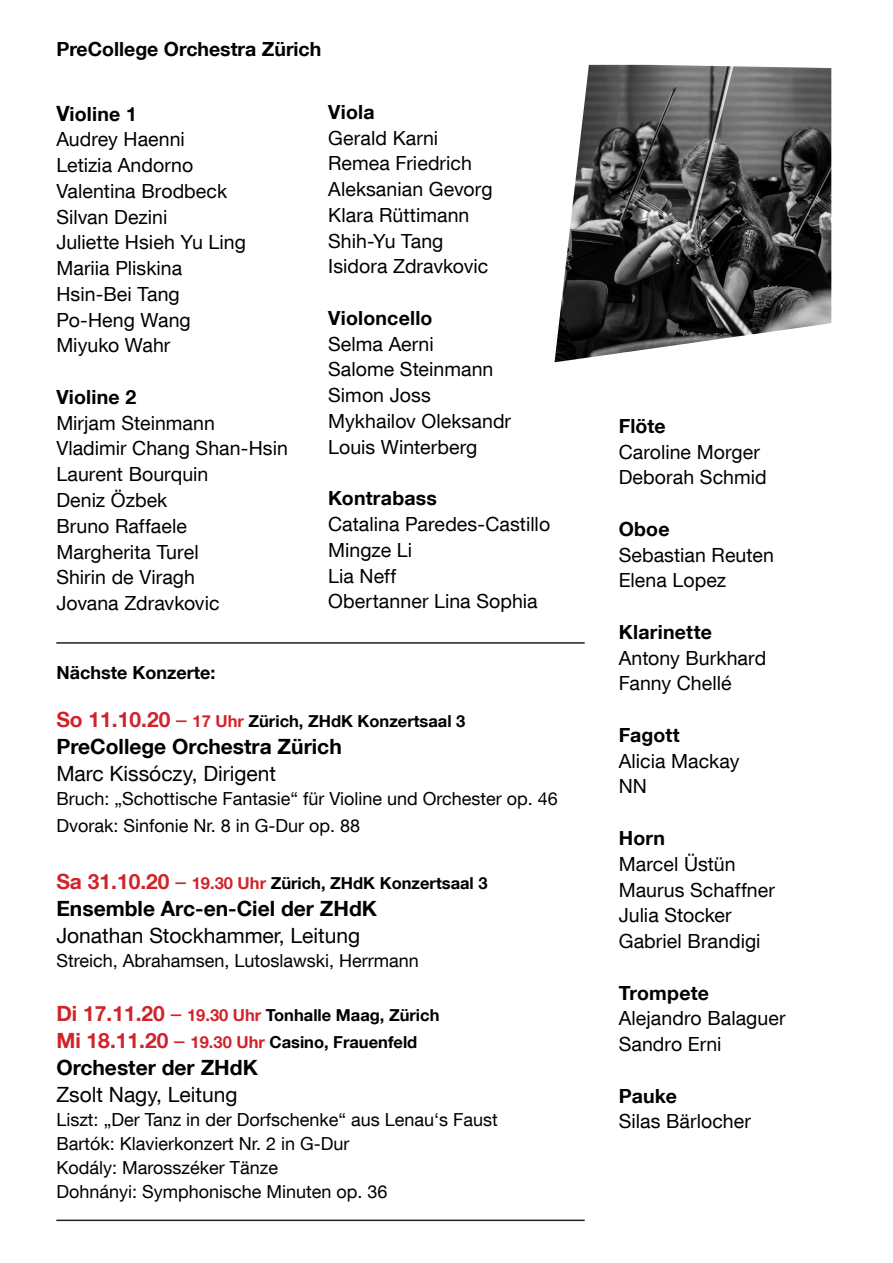
<style>
.page{position:relative;width:893px;height:1263px;background:#fff}
.page>*{position:absolute;margin:0;border:0;box-sizing:border-box;transform-origin:0 0}
.t1{font:700 21px "Helvetica Neue LT Com";color:#000}
.t2{font:21px "Helvetica Neue LT Com";color:#000}
.Titel_klein{font:19.5px "Helvetica Neue LT Com";letter-spacing:.005em;color:#000}
.Titel_klein-2{font:700 19.5px "Helvetica Neue LT Com";letter-spacing:.01em;color:#000}
.t3{font:18px "Helvetica Neue LT Com";color:#000}
.t4{font:700 18px "Helvetica Neue LT Com";color:#000}
.t5{font:700 16.5px "Helvetica Neue LT Com";color:#000}
.s1{font-size:21px}
.s2{font-size:21px;color:#d1232a}
.s3{font-family:"Helvetica Neue LT Com Roman 2";font-weight:400;font-size:21px;color:#d1232a}
.s4{color:#d1232a}
.s5{font-family:"Helvetica Neue LT Com Bd 2";font-weight:400;font-size:21px;color:#d1232a}
</style>
<div class="page">
<img style="left:554px;top:65px;width:277px;height:297px">
<hr style="left:56px;top:642px;width:529px;height:2px;background:#231f20">
<hr style="left:56px;top:1219px;width:529px;height:2px;background:#231f20">
<p class="Titel_klein-2" style="left:56px;top:37px;width:267px">PreCollege Orchestra Zürich</p>
<p class="Titel_klein-2" style="left:56px;top:101px;width:82px"><span class="s1">V</span>ioline 1</p>
<p class="Titel_klein" style="left:56px;top:127px;width:130px">Audrey Haenni</p>
<p class="Titel_klein" style="left:56px;top:153px;width:138px">Letizia Andorno</p>
<p class="Titel_klein" style="left:56px;top:179px;width:172px">Valentina Brodbeck</p>
<p class="Titel_klein" style="left:56px;top:205px;width:112px">Silvan Dezini</p>
<p class="Titel_klein" style="left:56px;top:230px;width:191px">Juliette Hsieh Yu Ling</p>
<p class="Titel_klein" style="left:56px;top:256px;width:127px">Mariia Pliskina</p>
<p class="Titel_klein" style="left:56px;top:282px;width:125px">Hsin-Bei Tang</p>
<p class="Titel_klein" style="left:56px;top:308px;width:136px">Po-Heng Wang</p>
<p class="Titel_klein" style="left:56px;top:333px;width:116px">Miyuko Wahr</p>
<p class="Titel_klein-2" style="left:56px;top:385px;width:81px">Violine 2</p>
<p class="Titel_klein" style="left:56px;top:411px;width:160px">Mirjam Steinmann</p>
<p class="Titel_klein" style="left:56px;top:436px;width:233px">Vladimir Chang Shan-Hsin</p>
<p class="Titel_klein" style="left:56px;top:462px;width:154px">Laurent Bourquin</p>
<p class="Titel_klein" style="left:56px;top:488px;width:113px">Deniz Özbek</p>
<p class="Titel_klein" style="left:56px;top:514px;width:132px">Bruno Raffaele</p>
<p class="Titel_klein" style="left:56px;top:539px;width:144px">Margherita Turel</p>
<p class="Titel_klein" style="left:56px;top:565px;width:140px">Shirin de Viragh</p>
<p class="Titel_klein" style="left:56px;top:591px;width:165px">Jovana Zdravkovic</p>
<p class="Titel_klein-2" style="left:328px;top:100px;width:48px">Viola</p>
<p class="Titel_klein" style="left:328px;top:126px;width:111px">Gerald Karni</p>
<p class="Titel_klein" style="left:328px;top:151px;width:145px">Remea Friedrich</p>
<p class="Titel_klein" style="left:328px;top:177px;width:166px">Aleksanian Gevorg</p>
<p class="Titel_klein" style="left:328px;top:203px;width:143px">Klara Rüttimann</p>
<p class="Titel_klein" style="left:328px;top:229px;width:117px">Shih-Yu Tang</p>
<p class="Titel_klein" style="left:328px;top:254px;width:162px">Isidora Zdravkovic</p>
<p class="Titel_klein-2" style="left:328px;top:306px;width:106px">Violoncello</p>
<p class="Titel_klein" style="left:328px;top:332px;width:107px">Selma Aerni</p>
<p class="Titel_klein" style="left:328px;top:357px;width:167px">Salome Steinmann</p>
<p class="Titel_klein" style="left:328px;top:383px;width:104px">Simon Joss</p>
<p class="Titel_klein" style="left:328px;top:409px;width:184px">Mykhailov Oleksandr</p>
<p class="Titel_klein" style="left:328px;top:435px;width:151px">Louis Winterberg</p>
<p class="Titel_klein-2" style="left:328px;top:486px;width:110px">Kontrabass</p>
<p class="Titel_klein" style="left:328px;top:512px;width:223px">Catalina Paredes-Castillo</p>
<p class="Titel_klein" style="left:328px;top:538px;width:85px">Mingze Li</p>
<p class="Titel_klein" style="left:328px;top:564px;width:70px">Lia Neff</p>
<p class="Titel_klein" style="left:328px;top:589px;width:211px">Obertanner Lina Sophia</p>
<p class="t4" style="left:56px;top:661px;width:161px">Nächste Konzerte:</p>
<p class="t5" style="left:56px;top:711px;width:411px"><span class="s2">So 11.10.20</span> <span class="s3">–</span> <span class="s4">17 Uhr</span> Zürich, ZHdK Konzertsaal 3</p>
<p class="t1" style="left:56px;top:733px;width:287px">PreCollege Orchestra Zürich</p>
<p class="t2" style="left:56px;top:761px;width:221px">Marc Kissóczy, Dirigent</p>
<p class="t3" style="left:56px;top:787px;width:503px">Bruch: „Schottische Fantasie“ für Violine und Orchester op. 46</p>
<p class="t3" style="left:56px;top:814px;width:305px">Dvorak: Sinfonie Nr. 8 in G-Dur op. 88</p>
<p class="t5" style="left:56px;top:873px;width:433px"><span class="s2">Sa 31.10.20</span> <span class="s3">–</span> <span class="s4">19.30 Uhr</span> Zürich, ZHdK Konzertsaal 3</p>
<p class="t1" style="left:56px;top:895px;width:322px">Ensemble Arc-en-Ciel der ZHdK</p>
<p class="t2" style="left:56px;top:923px;width:305px">Jonathan Stockhammer, Leitung</p>
<p class="t3" style="left:56px;top:949px;width:364px">Streich, Abrahamsen, Lutoslawski, Herrmann</p>
<p class="t5" style="left:56px;top:1005px;width:385px"><span class="s5">Di 17.11.20</span> <span class="s3">–</span> <span class="s4">19.30 Uhr</span> Tonhalle Maag, Zürich</p>
<p class="t5" style="left:56px;top:1032px;width:362px"><span class="s2">Mi 18.11.20</span> <span class="s3">–</span> <span class="s4">19.30 Uhr</span> Casino, Frauenfeld</p>
<p class="t1" style="left:56px;top:1054px;width:203px">Orchester der ZHdK</p>
<p class="t2" style="left:56px;top:1082px;width:183px">Zsolt Nagy, Leitung</p>
<p class="t3" style="left:56px;top:1108px;width:443px">Liszt: „Der Tanz in der Dorfschenke“ aus Lenau‘s Faust</p>
<p class="t3" style="left:56px;top:1132px;width:295px">Bartók: Klavierkonzert Nr. 2 in G-Dur</p>
<p class="t3" style="left:56px;top:1156px;width:223px">Kodály: Marosszéker Tänze</p>
<p class="t3" style="left:56px;top:1180px;width:333px">Dohnányi: Symphonische Minuten op. 36</p>
<p class="Titel_klein-2" style="left:619px;top:413px;width:48px">Flöte</p>
<p class="Titel_klein" style="left:619px;top:440px;width:143px">Caroline Morger</p>
<p class="Titel_klein" style="left:619px;top:465px;width:149px">Deborah Schmid</p>
<p class="Titel_klein-2" style="left:619px;top:517px;width:52px">Oboe</p>
<p class="Titel_klein" style="left:619px;top:543px;width:157px">Sebastian Reuten</p>
<p class="Titel_klein" style="left:619px;top:568px;width:109px">Elena Lopez</p>
<p class="Titel_klein-2" style="left:619px;top:620px;width:95px">Klarinette</p>
<p class="Titel_klein" style="left:619px;top:646px;width:149px">Antony Burkhard</p>
<p class="Titel_klein" style="left:619px;top:671px;width:114px">Fanny Chellé</p>
<p class="Titel_klein-2" style="left:619px;top:723px;width:62px">Fagott</p>
<p class="Titel_klein" style="left:619px;top:749px;width:122px">Alicia Mackay</p>
<p class="Titel_klein" style="left:619px;top:774px;width:30px">NN</p>
<p class="Titel_klein-2" style="left:619px;top:826px;width:48px">Horn</p>
<p class="Titel_klein" style="left:619px;top:852px;width:118px">Marcel Üstün</p>
<p class="Titel_klein" style="left:619px;top:877px;width:158px">Maurus Schaffner</p>
<p class="Titel_klein" style="left:619px;top:903px;width:115px">Julia Stocker</p>
<p class="Titel_klein" style="left:619px;top:929px;width:143px">Gabriel Brandigi</p>
<p class="Titel_klein-2" style="left:619px;top:980px;width:92px">Trompete</p>
<p class="Titel_klein" style="left:619px;top:1006px;width:168px">Alejandro Balaguer</p>
<p class="Titel_klein" style="left:619px;top:1032px;width:104px">Sandro Erni</p>
<p class="Titel_klein-2" style="left:619px;top:1083px;width:60px">Pauke</p>
<p class="Titel_klein" style="left:619px;top:1109px;width:134px">Silas Bärlocher</p>
</div>
